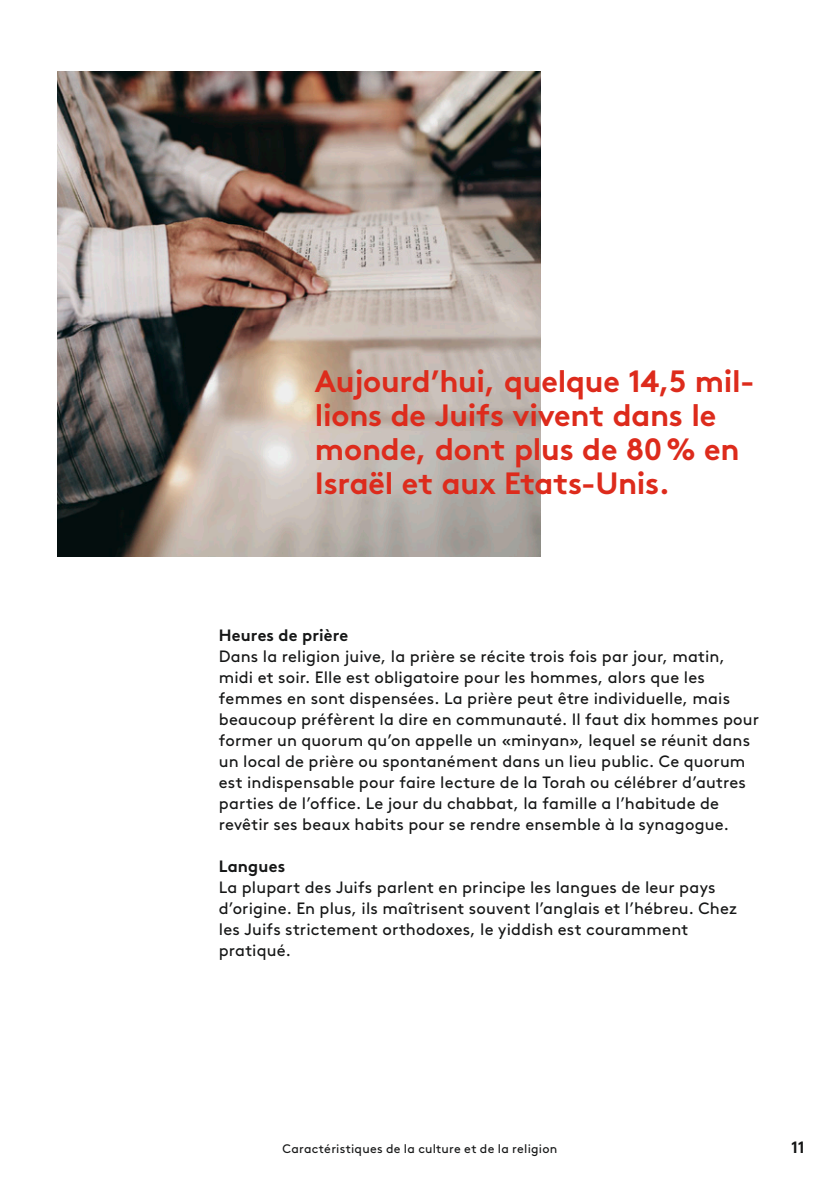
<style>
.page{position:relative;width:840px;height:1191px;background:#fff}
.page>*{position:absolute;margin:0;border:0;box-sizing:border-box;transform-origin:0 0}
.t1{font:700 30.8px/33.8px "Brown Std";letter-spacing:-.01em;color:#dd2b1c}
.t2{font:16.4px/21px "Brown Std";letter-spacing:.01em;color:#151616}
.t3{font:700 16.4px "Brown Std";letter-spacing:.01em;color:#151616}
.t4{font:12.4px "Brown Std";letter-spacing:.02em;color:#151616}
</style>
<div class="page">
<img style="left:58px;top:71px;width:482px;height:486px">
<h1 class="t1" style="left:315px;top:365px;width:441px">Aujourd’hui, quelque 14,5 mil&shy;lions de Juifs vivent dans le monde, dont plus de 80% en<br>Israël et aux Etats-Unis.</h1>
<p class="t3" style="left:219px;top:625px;width:131px">Heures de prière</p>
<p class="t2" style="left:219px;top:645px;width:541px">Dans la religion juive, la prière se récite trois fois par jour, matin, midi et soir. Elle est obligatoire pour les hommes, alors que les femmes en sont dispensées. La prière peut être individuelle, mais beaucoup préfèrent la dire en communauté. Il faut dix hommes pour former un quorum qu’on appelle un «minyan», lequel se réunit dans un local de prière ou spontanément dans un lieu public. Ce quorum est indispensable pour faire lecture de la Torah ou célébrer d’autres parties de l’office. Le jour du chabbat, la famille a l’habitude de revêtir ses beaux habits pour se rendre ensemble à la synagogue.</p>
<p class="t3" style="left:219px;top:856px;width:68px">Langues</p>
<p class="t2" style="left:219px;top:876px;width:519px">La plupart des Juifs parlent en principe les langues de leur pays d’origine. En plus, ils maîtrisent souvent l’anglais et l’hébreu. Chez les Juifs strictement orthodoxes, le yiddish est couramment pratiqué.</p>
<p class="t4" style="left:282px;top:1141px;width:276px">Caractéristiques de la culture et de la religion</p>
<p class="t3" style="left:790px;top:1137px;width:15px">11</p>
</div>
